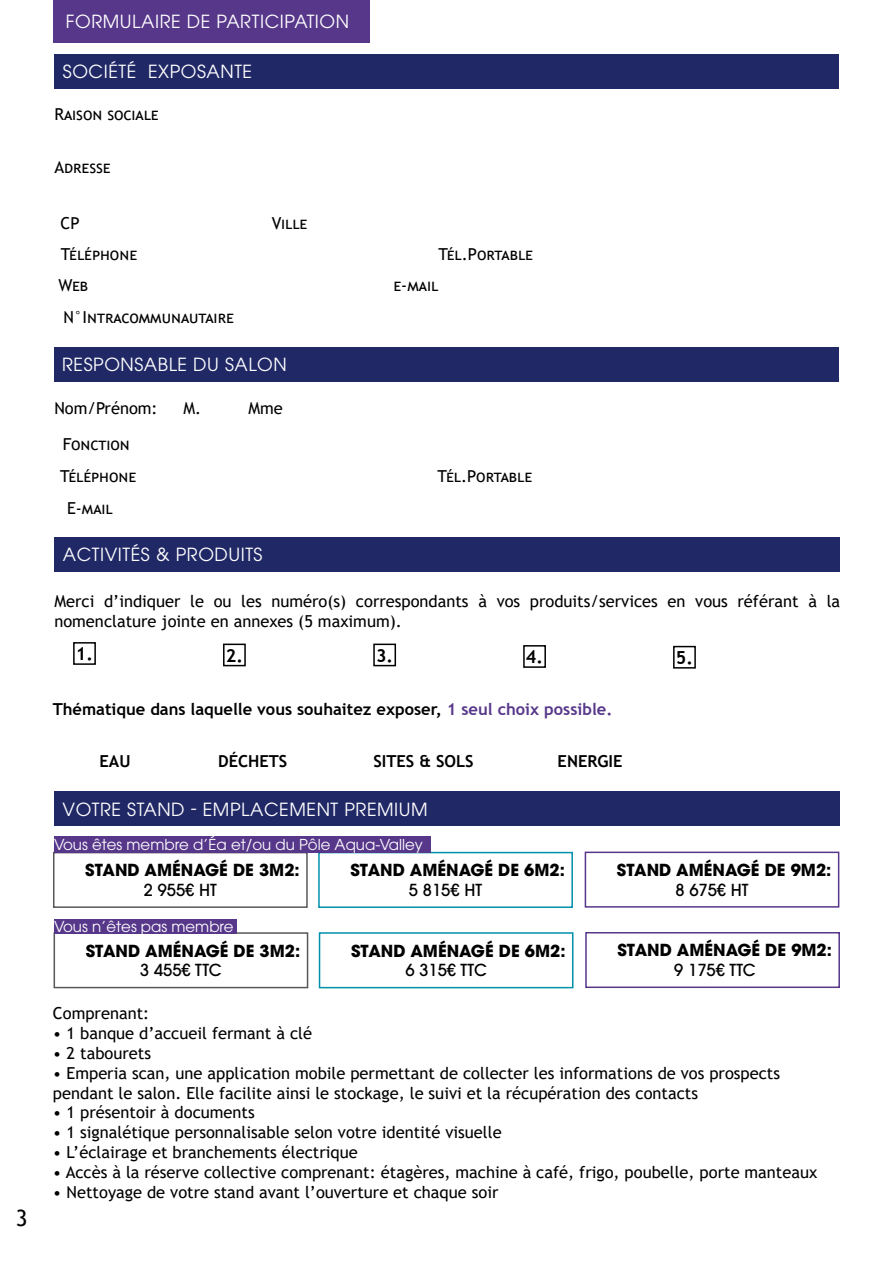
<style>
.page{position:relative;width:893px;height:1263px;background:#fff}
.page>*{position:absolute;margin:0;border:0;box-sizing:border-box;transform-origin:0 0}
.t1{font:22.5px "Trebuchet MS";color:#000}
.t2{font:18px "ITC Avant Garde Pro";letter-spacing:.03em;color:#fff}
.t3{font:700 18px "Trebuchet MS";color:#000}
.t4{font:16.5px/19.8px "Trebuchet MS";color:#000}
.t5{font:700 16.5px "ITC Avant Garde Pro";color:#000}
.t6{font:700 16.5px "Trebuchet MS";color:#000}
.t7{font:500 16.5px "ITC Avant Garde Pro";color:#000}
.t8{font:15px "ITC Avant Garde Pro";color:#fff}
.s1{color:#57378a}
</style>
<div class="page">
<div style="left:54px;top:54px;width:785px;height:34px;background:#202866"></div>
<div style="left:54px;top:347px;width:784px;height:34px;background:#202866"></div>
<div style="left:54px;top:537px;width:786px;height:34px;background:#202866"></div>
<div style="left:73px;top:642px;width:23px;height:23px;border:2px solid #000"></div>
<div style="left:673px;top:646px;width:23px;height:23px;border:2px solid #000"></div>
<div style="left:523px;top:645px;width:23px;height:23px;border:2px solid #000"></div>
<div style="left:373px;top:644px;width:23px;height:22px;border:2px solid #000"></div>
<div style="left:223px;top:644px;width:23px;height:22px;border:2px solid #000"></div>
<div style="left:53px;top:0;width:317px;height:43px;background:#57378a"></div>
<div style="left:54px;top:792px;width:786px;height:34px;background:#202866"></div>
<div style="left:53px;top:852px;width:255px;height:56px;border:2px solid #58585a"></div>
<div style="left:318px;top:852px;width:255px;height:56px;border:2px solid #0091aa"></div>
<div style="left:585px;top:851px;width:254px;height:57px;border:2px solid #57378a"></div>
<div style="left:54px;top:932px;width:254px;height:56px;border:2px solid #58585a"></div>
<div style="left:319px;top:932px;width:254px;height:56px;border:2px solid #0091aa"></div>
<div style="left:585px;top:932px;width:255px;height:56px;border:2px solid #57378a"></div>
<div style="left:54px;top:919px;width:183px;height:14px;background:#57378a"></div>
<div style="left:54px;top:837px;width:376px;height:16px;background:#57378a"></div>
<p class="t1" style="left:16px;top:1203px;width:13px">3</p>
<p class="t2" style="left:66px;top:10px;width:285px">FORMULAIRE DE PARTICIPATION</p>
<p class="t2" style="left:63px;top:60px;width:191px">SOCIÉTÉ EXPOSANTE</p>
<p class="t4" style="left:54px;top:104px;width:106px">Raison sociale</p>
<p class="t4" style="left:54px;top:157px;width:58px">Adresse</p>
<p class="t4" style="left:61px;top:214px;width:21px">CP</p>
<p class="t4" style="left:272px;top:214px;width:37px">Ville</p>
<p class="t4" style="left:61px;top:245px;width:78px">Téléphone</p>
<p class="t4" style="left:438px;top:245px;width:96px">Tél.Portable</p>
<p class="t4" style="left:58px;top:276px;width:31px">Web</p>
<p class="t4" style="left:393px;top:276px;width:46px">e-mail</p>
<p class="t4" style="left:63px;top:307px;width:172px">N°Intracommunautaire</p>
<p class="t2" style="left:62px;top:353px;width:226px">RESPONSABLE DU SALON</p>
<p class="t4" style="left:54px;top:398px;width:105px">Nom/Prénom:</p>
<p class="t4" style="left:183px;top:398px;width:19px">M.</p>
<p class="t4" style="left:248px;top:398px;width:36px">Mme</p>
<p class="t4" style="left:63px;top:434px;width:69px">Fonction</p>
<p class="t4" style="left:60px;top:466px;width:78px">Téléphone</p>
<p class="t4" style="left:438px;top:466px;width:96px">Tél.Portable</p>
<p class="t4" style="left:67px;top:498px;width:47px">E-mail</p>
<p class="t2" style="left:63px;top:543px;width:201px">ACTIVITÉS &amp; PRODUITS</p>
<p class="t4" style="left:54px;top:591px;width:787px">Merci d’indiquer le ou les numéro(s) correspondants à vos produits/services en vous référant à la nomenclature jointe en annexes (5 maximum).</p>
<p class="t3" style="left:76px;top:642px;width:19px">1.</p>
<p class="t3" style="left:226px;top:644px;width:19px">2.</p>
<p class="t3" style="left:376px;top:644px;width:19px">3.</p>
<p class="t3" style="left:526px;top:645px;width:19px">4.</p>
<p class="t3" style="left:676px;top:646px;width:19px">5.</p>
<p class="t6" style="left:53px;top:699px;width:561px">Thématique dans laquelle vous souhaitez exposer, <span class="s1">1 seul choix possible.</span></p>
<p class="t6" style="left:100px;top:751px;width:33px">EAU</p>
<p class="t6" style="left:218px;top:751px;width:71px">DÉCHETS</p>
<p class="t6" style="left:373px;top:751px;width:102px">SITES &amp; SOLS</p>
<p class="t6" style="left:558px;top:751px;width:66px">ENERGIE</p>
<p class="t2" style="left:63px;top:798px;width:367px">VOTRE STAND - EMPLACEMENT PREMIUM</p>
<p class="t8" style="left:54px;top:836px;width:370px">Vous êtes membre d’Éa et/ou du Pôle Aqua-Valley</p>
<p class="t5" style="left:85px;top:859px;width:216px">STAND AMÉNAGÉ DE 3M2:</p>
<p class="t7" style="left:144px;top:879px;width:75px">2 955€ HT</p>
<p class="t8" style="left:54px;top:917px;width:181px">Vous n’êtes pas membre</p>
<p class="t5" style="left:86px;top:939px;width:216px">STAND AMÉNAGÉ DE 3M2:</p>
<p class="t7" style="left:140px;top:960px;width:83px">3 455€ TTC</p>
<p class="t5" style="left:350px;top:859px;width:216px">STAND AMÉNAGÉ DE 6M2:</p>
<p class="t7" style="left:409px;top:879px;width:75px">5 815€ HT</p>
<p class="t5" style="left:351px;top:939px;width:216px">STAND AMÉNAGÉ DE 6M2:</p>
<p class="t7" style="left:405px;top:960px;width:83px">6 315€ TTC</p>
<p class="t5" style="left:617px;top:859px;width:216px">STAND AMÉNAGÉ DE 9M2:</p>
<p class="t7" style="left:675px;top:879px;width:75px">8 675€ HT</p>
<p class="t5" style="left:617px;top:939px;width:216px">STAND AMÉNAGÉ DE 9M2:</p>
<p class="t7" style="left:674px;top:959px;width:83px">9 175€ TTC</p>
<p class="t4" style="left:53px;top:1003px;width:98px">Comprenant:</p>
<p class="t4" style="left:53px;top:1023px;width:261px">• 1 banque d’accueil fermant à clé</p>
<p class="t4" style="left:53px;top:1043px;width:100px">• 2 tabourets</p>
<p class="t4" style="left:53px;top:1063px;width:729px">• Emperia scan, une application mobile permettant de collecter les informations de vos prospects pendant le salon. Elle facilite ainsi le stockage, le suivi et la récupération des contacts</p>
<p class="t4" style="left:53px;top:1102px;width:203px">• 1 présentoir à documents</p>
<p class="t4" style="left:53px;top:1122px;width:450px">• 1 signalétique personnalisable selon votre identité visuelle</p>
<p class="t4" style="left:53px;top:1142px;width:306px">• L’éclairage et branchements électrique</p>
<p class="t4" style="left:53px;top:1162px;width:766px">• Accès à la réserve collective comprenant: étagères, machine à café, frigo, poubelle, porte manteaux</p>
<p class="t4" style="left:53px;top:1182px;width:447px">• Nettoyage de votre stand avant l’ouverture et chaque soir</p>
</div>
